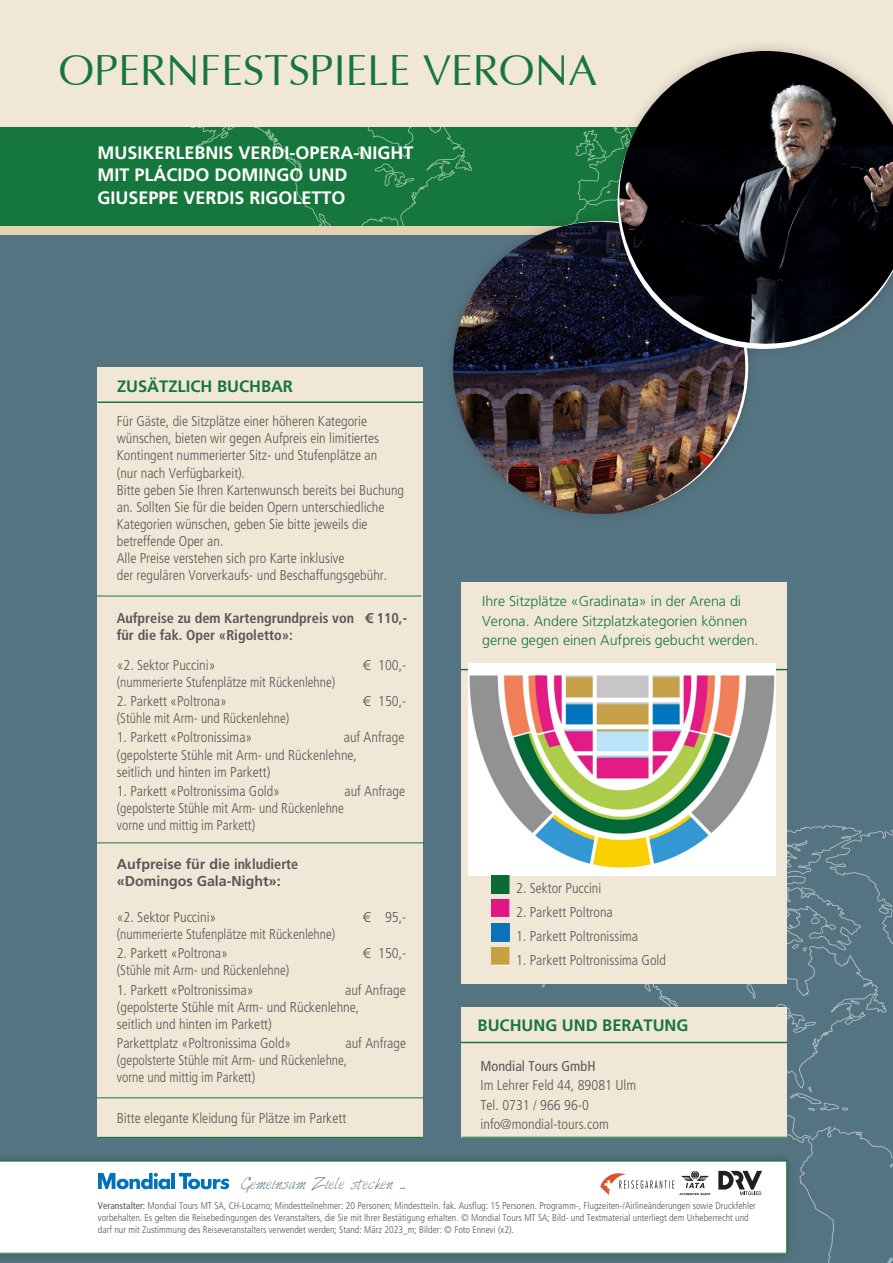
<style>
.page{position:relative;width:893px;height:1263px;background:#fff}
.page>*{position:absolute;margin:0;border:0;box-sizing:border-box;transform-origin:0 0}
.t1{font:43.5px "Optima";color:#16773c}
.t2{font:700 18px/22.5px "Frutiger";color:#fff}
.Zwischenheadline{font:700 16.5px "Frutiger";color:#16773c}
.Aufzählung{font:300 condensed 14.25px/17.1px "Frutiger";color:#57585a}
.Aufzählung-2{font:300 condensed 14.25px/17.1px "Frutiger";color:#57585a;scale:.95 1}
.Bildunterschrift{font:300 14.25px/19.5px "Frutiger";color:#16773c}
.Aufzählung-3{font:700 condensed 14.25px/17.1px "Frutiger";color:#57585a}
.Copytext{font:700 14.25px/17.1px "Frutiger";color:#57585a}
.Copytext-2{font:300 condensed 14.25px "Frutiger";color:#57585a}
.t3{font:13.5px "Harabara Hand";color:#557482}
.t4{font:300 condensed 9.75px/12px "Frutiger";color:#57585a}
.s1{font-family:"Linotype Euro Font Ato F";font-weight:400;font-stretch:normal}
.s2{font-stretch:condensed}
.s3{font-weight:400}
</style>
<div class="page">
<div style="left:0;top:119px;width:893px;height:112px;background:#16773c"></div>
<svg style="left:188px;top:126px;width:395px;height:100px"></svg>
<div style="left:0;top:0;width:893px;height:126px;background:#f1e7d6"></div>
<div style="left:0;top:226px;width:893px;height:1037px;background:#557482"></div>
<svg style="left:539px;top:825px;width:354px;height:438px"></svg>
<div style="left:0;top:226px;width:893px;height:9px;background:#e4d2b3"></div>
<div style="left:98px;top:367px;width:325px;height:770px;background:#f1e7d6"></div>
<hr style="left:98px;top:401px;width:325px;height:2px;background:#16773c">
<hr style="left:98px;top:1097px;width:325px;height:1px;background:#16773c">
<hr style="left:98px;top:843px;width:325px;height:1px;background:#16773c">
<hr style="left:98px;top:596px;width:323px;height:1px;background:#16773c">
<hr style="left:97px;top:1137px;width:326px;height:1px;background:#16773c">
<div style="left:441px;top:209px;width:319px;height:317px;background:#231f20;opacity:.25"></div>
<img style="left:453px;top:222px;width:292px;height:292px;border-radius:144px">
<div style="left:461px;top:1007px;width:325px;height:130px;background:#f1e7d6"></div>
<hr style="left:461px;top:1042px;width:325px;height:1px;background:#16773c">
<hr style="left:462px;top:1137px;width:325px;height:1px;background:#16773c">
<svg style="left:583px;top:126px;width:177px;height:257px"></svg>
<svg style="left:607px;top:46px;width:197px;height:313px"></svg>
<img style="left:609px;top:51px;width:284px;height:303px">
<div style="left:461px;top:582px;width:326px;height:401px;background:#f1e7d6"></div>
<hr style="left:461px;top:669px;width:326px;height:1px;background:#16773c">
<img style="left:469px;top:663px;width:306px;height:213px">
<img style="left:492px;top:899px;width:17px;height:18px">
<img style="left:491px;top:876px;width:18px;height:17px">
<img style="left:492px;top:923px;width:17px;height:18px">
<img style="left:492px;top:947px;width:17px;height:18px">
<div style="left:0;top:1151px;width:797px;height:112px;background:#231f20;opacity:.4"></div>
<div style="left:0;top:1161px;width:787px;height:92px;background:#fff"></div>
<hr style="left:172px;top:1173px;width:3px;height:16px;background:#0072bc">
<svg style="left:98px;top:1173px;width:72px;height:16px"></svg>
<svg style="left:179px;top:1173px;width:50px;height:16px"></svg>
<svg style="left:600px;top:1171px;width:111px;height:24px;background:#e6dedc"></svg>
<svg style="left:718px;top:1171px;width:44px;height:24px"></svg>
<p class="t1" style="left:59px;top:48px;width:540px">OPERNFESTSPIELE VERONA</p>
<p class="t2" style="left:97px;top:141px;width:318px">MUSIKERLEBNIS VERDI-OPERA-NIGHT<br>MIT PLÁCIDO DOMINGO UND<br>GIUSEPPE VERDIS RIGOLETTO</p>
<p class="Zwischenheadline" style="left:117px;top:377px;width:178px">ZUSÄTZLICH BUCHBAR</p>
<p class="Aufzählung" style="left:117px;top:413px;width:289px">Für Gäste, die Sitzplätze einer höheren Kategorie wünschen, bieten wir gegen Aufpreis ein limitiertes Kontingent nummerierter Sitz- und Stufenplätze an<br>(nur nach Verfügbarkeit).<br>Bitte geben Sie Ihren Kartenwunsch bereits bei Buchung an. Sollten Sie für die beiden Opern unterschiedliche Kategorien wünschen, geben Sie bitte jeweils die betreffende Oper an.<br>Alle Preise verstehen sich pro Karte inklusive<br>der regulären Vorverkaufs- und Beschaffungsgebühr.</p>
<p class="Aufzählung-3" style="left:117px;top:609px;width:292px">Aufpreise zu dem Kartengrundpreis von <span class="s1">5</span> 110,- für die fak. Oper «Rigoletto»:</p>
<p class="Aufzählung" style="left:117px;top:656px;width:100px">«2. Sektor Puccini»</p>
<p class="Aufzählung" style="left:363px;top:656px;width:45px"><span class="s1">1</span> 100,-</p>
<p class="Aufzählung-2" style="left:117px;top:674px;width:232px">(nummerierte Stufenplätze mit Rückenlehne)</p>
<p class="Aufzählung" style="left:117px;top:693px;width:112px">2. Parkett «Poltrona»</p>
<p class="Aufzählung" style="left:363px;top:693px;width:45px"><span class="s1">1</span> 150,-</p>
<p class="Aufzählung-2" style="left:117px;top:710px;width:183px">(Stühle mit Arm- und Rückenlehne)</p>
<p class="Aufzählung" style="left:117px;top:729px;width:137px">1. Parkett «Poltronissima»</p>
<p class="Aufzählung" style="left:117px;top:729px;width:289px;text-indent:227px">auf Anfrage (gepolsterte Stühle mit Arm- und Rückenlehne,<br>seitlich und hinten im Parkett)</p>
<p class="Aufzählung" style="left:117px;top:783px;width:165px">1. Parkett «Poltronissima Gold»</p>
<p class="Aufzählung" style="left:344px;top:783px;width:62px">auf Anfrage</p>
<p class="Aufzählung-2" style="left:117px;top:800px;width:241px">(gepolsterte Stühle mit Arm- und Rückenlehne vorne und mittig im Parkett)</p>
<p class="Copytext" style="left:117px;top:855px;width:183px">Aufpreise für die <span class="s2">inkludierte </span>«Domingos Gala-Night»:</p>
<p class="Aufzählung" style="left:117px;top:909px;width:101px">«2. Sektor Puccini»</p>
<p class="Aufzählung" style="left:363px;top:909px;width:45px"><span class="s1">1</span> 95,-</p>
<p class="Aufzählung-2" style="left:117px;top:926px;width:232px">(nummerierte Stufenplätze mit Rückenlehne)</p>
<p class="Aufzählung" style="left:117px;top:945px;width:113px">2. Parkett «Poltrona»</p>
<p class="Aufzählung" style="left:363px;top:945px;width:45px"><span class="s1">1</span> 150,-</p>
<p class="Aufzählung-2" style="left:117px;top:962px;width:183px">(Stühle mit Arm- und Rückenlehne)</p>
<p class="Aufzählung" style="left:117px;top:981px;width:138px">1. Parkett «Poltronissima»</p>
<p class="Aufzählung" style="left:117px;top:981px;width:290px;text-indent:228px">auf Anfrage (gepolsterte Stühle mit Arm- und Rückenlehne,<br>seitlich und hinten im Parkett)</p>
<p class="Aufzählung" style="left:117px;top:1035px;width:176px">Parkettplatz «Poltronissima Gold»</p>
<p class="Aufzählung" style="left:117px;top:1035px;width:291px;text-indent:229px">auf Anfrage (gepolsterte Stühle mit Arm- und Rückenlehne,<br>vorne und mittig im Parkett)</p>
<p class="Copytext-2" style="left:117px;top:1110px;width:231px">Bitte elegante Kleidung für Plätze im Parkett</p>
<p class="Bildunterschrift" style="left:482px;top:592px;width:278px">Ihre Sitzplätze «Gradinata» in der Arena di<br>Verona. Andere Sitzplatzkategorien können gerne gegen einen Aufpreis gebucht werden.</p>
<p class="Aufzählung" style="left:516px;top:880px;width:87px">2. Sektor Puccini</p>
<p class="Aufzählung" style="left:516px;top:904px;width:98px">2. Parkett Poltrona</p>
<p class="Aufzählung" style="left:516px;top:928px;width:124px">1. Parkett Poltronissima</p>
<p class="Aufzählung" style="left:516px;top:952px;width:151px">1. Parkett Poltronissima Gold</p>
<p class="Zwischenheadline" style="left:478px;top:1015px;width:212px">BUCHUNG UND BERATUNG</p>
<p class="Aufzählung" style="left:480px;top:1056px;width:157px;line-height:19.5px"><span class="s3">Mondial Tours GmbH<br></span>Im Lehrer Feld 44, 89081 Ulm<br>Tel. 0731 / 966 96-0 info@mondial-tours.com</p>
<p class="t3" style="left:241px;top:1176px;width:165px">Gemeinsam Ziele stecken ...</p>
<p class="t4" style="left:98px;top:1199px;width:659px"><span class="s3">Veranstalter:</span> Mondial Tours MT SA, CH-Locarno; Mindestteilnehmer: 20 Personen; Mindestteiln. fak. Ausflug: 15 Personen. Programm-, Flugzeiten-/Airlineänderungen sowie Druckfehler vorbehalten. Es gelten die Reisebedingungen des Veranstalters, die Sie mit Ihrer Bestätigung erhalten. © Mondial Tours MT SA; Bild- und Textmaterial unterliegt dem Urheberrecht und darf nur mit Zustimmung des Reiseveranstalters verwendet werden; Stand: März 2023_m; Bilder: © Foto Ennevi (x2).</p>
</div>
